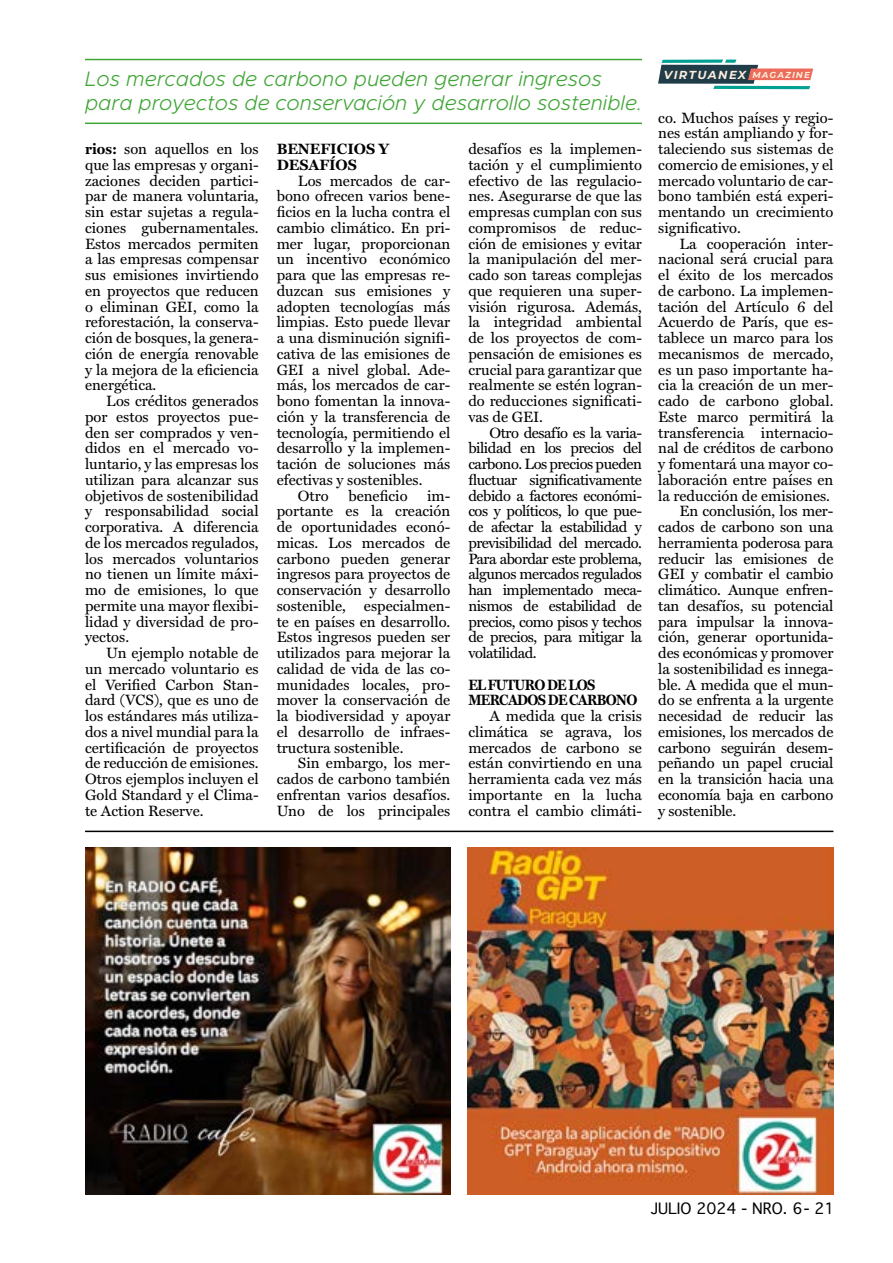
<style>
.page{position:relative;width:893px;height:1263px;background:#fff}
.page>*{position:absolute;margin:0;border:0;box-sizing:border-box;transform-origin:0 0}
.t1{font:italic 300 21px/24px "Metropolis";color:#3fa535}
.t2{font:15px/15.8px "Miller Text";color:#000;text-align:justify}
.t3{font:700 15px/15.8px "Miller Text";letter-spacing:-.05em;color:#000;scale:.9 1}
.t4{font:700 15px/15.8px "Miller Text";color:#000}
.t5{font:15px "Geneva";color:#000}
.t6{font:italic 700 11.55px "Montserrat";letter-spacing:.12em;color:#fdeddc}
.s1{font-weight:700}
.s2{font-size:8.7px}
</style>
<div class="page">
<svg style="left:658px;top:60px;width:155px;height:29px"></svg>
<img style="left:85px;top:847px;width:366px;height:347px">
<img style="left:468px;top:847px;width:365px;height:347px">
<hr style="left:85px;top:831px;width:748px;height:1px;background:#000">
<hr style="left:85px;top:59px;width:557px;height:1px;background:#3fa535">
<hr style="left:85px;top:123px;width:557px;height:1px;background:#3fa535">
<h1 class="t1" style="left:85px;top:67px;width:558px">Los mercados de carbono pueden generar ingresos para proyectos de conservación y desarrollo sostenible.</h1>
<p class="t2" style="left:85px;top:140px;width:175px"><span class="s1">rios:</span> son aquellos en los que las empresas y organi&shy;zaciones deciden partici&shy;par de manera voluntaria, sin estar sujetas a regula&shy;ciones gubernamentales.<br>Estos mercados permiten a las empresas compensar sus emisiones invirtiendo en proyectos que reducen o eliminan GEI, como la reforestación, la conserva&shy;ción de bosques, la genera&shy;ción de energía renovable y la mejora de la eficiencia energética.</p>
<p class="t2" style="left:85px;top:392px;width:175px;text-indent:21px">Los créditos generados por estos proyectos pue&shy;den ser comprados y ven&shy;didos en el mercado vo&shy;luntario, y las empresas los utilizan para alcanzar sus objetivos de sostenibilidad y responsabilidad social corporativa. A diferencia de los mercados regulados, los mercados voluntarios no tienen un límite máxi&shy;mo de emisiones, lo que permite una mayor flexibi&shy;lidad y diversidad de pro&shy;yectos.</p>
<p class="t2" style="left:85px;top:644px;width:175px;text-indent:21px">Un ejemplo notable de un mercado voluntario es el Verified Carbon Stan&shy;dard (VCS), que es uno de los estándares más utiliza&shy;dos a nivel mundial para la certificación de proyectos de reducción de emisiones.<br>Otros ejemplos incluyen el Gold Standard y el Clima&shy;te Action Reserve.</p>
<p class="t4" style="left:277px;top:140px;width:114px">BENEFICIOS Y<br>DESAFÍOS</p>
<p class="t2" style="left:298px;top:171px;width:154px">Los mercados de car-</p>
<p class="t2" style="left:277px;top:187px;width:175px">bono ofrecen varios bene-</p>
<p class="t2" style="left:277px;top:203px;width:175px">ficios en la lucha contra el</p>
<p class="t2" style="left:277px;top:219px;width:175px">cambio climático. En pri-</p>
<p class="t2" style="left:277px;top:234px;width:175px">mer lugar, proporcionan</p>
<p class="t2" style="left:277px;top:250px;width:175px">un incentivo económico</p>
<p class="t2" style="left:277px;top:266px;width:175px">para que las empresas re-</p>
<p class="t2" style="left:277px;top:282px;width:175px">duzcan sus emisiones y</p>
<p class="t2" style="left:277px;top:297px;width:175px">adopten tecnologías más</p>
<p class="t2" style="left:277px;top:313px;width:175px">limpias. Esto puede llevar</p>
<p class="t2" style="left:277px;top:329px;width:175px">a una disminución signifi-</p>
<p class="t2" style="left:277px;top:345px;width:175px">cativa de las emisiones de</p>
<p class="t2" style="left:277px;top:360px;width:175px">GEI a nivel global. Ade-</p>
<p class="t2" style="left:277px;top:376px;width:175px">más, los mercados de car-</p>
<p class="t2" style="left:277px;top:392px;width:175px">bono fomentan la innova-</p>
<p class="t2" style="left:277px;top:408px;width:175px">ción y la transferencia de</p>
<p class="t2" style="left:277px;top:423px;width:175px">tecnología, permitiendo el</p>
<p class="t2" style="left:277px;top:439px;width:175px">desarrollo y la implemen-</p>
<p class="t2" style="left:277px;top:455px;width:175px">tación de soluciones más</p>
<p class="t2" style="left:277px;top:471px;width:147px">efectivas y sostenibles.</p>
<p class="t2" style="left:298px;top:486px;width:32px">Otro</p>
<p class="t2" style="left:348px;top:486px;width:61px">beneficio</p>
<p class="t2" style="left:277px;top:486px;width:175px;text-indent:150px">im&shy;portante es la creación de oportunidades econó&shy;micas. Los mercados de carbono pueden generar ingresos para proyectos de conservación y desarrollo sostenible, especialmen&shy;te en países en desarrollo.<br>Estos ingresos pueden ser utilizados para mejorar la calidad de vida de las co&shy;munidades locales, pro&shy;mover la conservación de la biodiversidad y apoyar el desarrollo de infraes&shy;tructura sostenible.</p>
<p class="t2" style="left:277px;top:754px;width:175px;text-indent:21px">Sin embargo, los mer&shy;cados de carbono también enfrentan varios desafíos.<br>Uno de los principales</p>
<p class="t2" style="left:468px;top:140px;width:175px">desafíos es la implemen&shy;tación y el cumplimiento efectivo de las regulacio&shy;nes. Asegurarse de que las empresas cumplan con sus compromisos de reduc&shy;ción de emisiones y evitar la manipulación del mer&shy;cado son tareas complejas que requieren una super&shy;visión rigurosa. Además, la integridad ambiental de los proyectos de com&shy;pensación de emisiones es crucial para garantizar que realmente se estén logran&shy;do reducciones significati&shy;vas de GEI.</p>
<p class="t2" style="left:468px;top:423px;width:175px;text-indent:21px">Otro desafío es la varia&shy;bilidad en los precios del carbono. Los precios pueden fluctuar significativamente debido a factores económi&shy;cos y políticos, lo que pue&shy;de afectar la estabilidad y previsibilidad del mercado.<br>Para abordar este problema, algunos mercados regulados han implementado meca&shy;nismos de estabilidad de precios, como pisos y techos de precios, para mitigar la volatilidad.</p>
<p class="t3" style="left:468px;top:676px;width:189px">EL FUTURO DE LOS<br>MERCADOS DE CARBONO</p>
<p class="t2" style="left:468px;top:707px;width:175px;text-indent:21px">A medida que la crisis climática se agrava, los mercados de carbono se están convirtiendo en una herramienta cada vez más importante en la lucha contra el cambio climáti-</p>
<p class="t6" style="left:664px;top:66px;width:148px">VIRTUANEX <span class="s2">MAGAZINE</span></p>
<p class="t2" style="left:658px;top:108px;width:177px">co. Muchos países y regio&shy;nes están ampliando y for&shy;taleciendo sus sistemas de comercio de emisiones, y el mercado voluntario de car&shy;bono también está experi&shy;mentando un crecimiento significativo.</p>
<p class="t2" style="left:679px;top:234px;width:155px">La cooperación inter-</p>
<p class="t2" style="left:658px;top:250px;width:177px">nacional será crucial para</p>
<p class="t2" style="left:658px;top:266px;width:177px">el éxito de los mercados</p>
<p class="t2" style="left:658px;top:282px;width:177px">de carbono. La implemen-</p>
<p class="t2" style="left:658px;top:297px;width:177px">tación del Artículo 6 del</p>
<p class="t2" style="left:658px;top:313px;width:177px">Acuerdo de París, que es-</p>
<p class="t2" style="left:658px;top:329px;width:177px">tablece un marco para los</p>
<p class="t2" style="left:658px;top:345px;width:177px">mecanismos de mercado,</p>
<p class="t2" style="left:658px;top:360px;width:177px">es un paso importante ha-</p>
<p class="t2" style="left:658px;top:376px;width:177px">cia la creación de un mer-</p>
<p class="t2" style="left:658px;top:392px;width:177px">cado de carbono global.</p>
<p class="t2" style="left:658px;top:408px;width:177px">Este marco permitirá la</p>
<p class="t2" style="left:658px;top:423px;width:177px">transferencia internacio-</p>
<p class="t2" style="left:658px;top:439px;width:177px">nal de créditos de carbono</p>
<p class="t2" style="left:658px;top:455px;width:177px">y fomentará una mayor co-</p>
<p class="t2" style="left:658px;top:471px;width:177px">laboración entre países en</p>
<p class="t2" style="left:658px;top:486px;width:173px">la reducción de emisiones.</p>
<p class="t2" style="left:679px;top:502px;width:155px">En conclusión, los mer-</p>
<p class="t2" style="left:658px;top:518px;width:177px">cados de carbono son una</p>
<p class="t2" style="left:658px;top:534px;width:177px">herramienta poderosa para</p>
<p class="t2" style="left:658px;top:549px;width:177px">reducir las emisiones de</p>
<p class="t2" style="left:658px;top:565px;width:177px">GEI y combatir el cambio</p>
<p class="t2" style="left:658px;top:581px;width:177px">climático. Aunque enfren-</p>
<p class="t2" style="left:658px;top:597px;width:177px">tan desafíos, su potencial</p>
<p class="t2" style="left:658px;top:612px;width:177px">para impulsar la innova-</p>
<p class="t2" style="left:658px;top:628px;width:177px">ción, generar oportunida-</p>
<p class="t2" style="left:658px;top:644px;width:177px">des económicas y promover</p>
<p class="t2" style="left:658px;top:660px;width:177px">la sostenibilidad es innega-</p>
<p class="t2" style="left:658px;top:675px;width:177px">ble. A medida que el mun-</p>
<p class="t2" style="left:658px;top:691px;width:177px">do se enfrenta a la urgente</p>
<p class="t2" style="left:658px;top:707px;width:177px">necesidad de reducir las</p>
<p class="t2" style="left:658px;top:723px;width:177px">emisiones, los mercados de</p>
<p class="t2" style="left:658px;top:738px;width:177px">carbono seguirán desem-</p>
<p class="t2" style="left:658px;top:754px;width:177px">peñando un papel crucial</p>
<p class="t2" style="left:658px;top:770px;width:177px">en la transición hacia una</p>
<p class="t2" style="left:658px;top:786px;width:177px">economía baja en carbono</p>
<p class="t2" style="left:658px;top:801px;width:80px">y sostenible.</p>
<p class="t5" style="left:651px;top:1200px;width:185px">JULIO 2024 - NRO. 6- 21</p>
</div>
